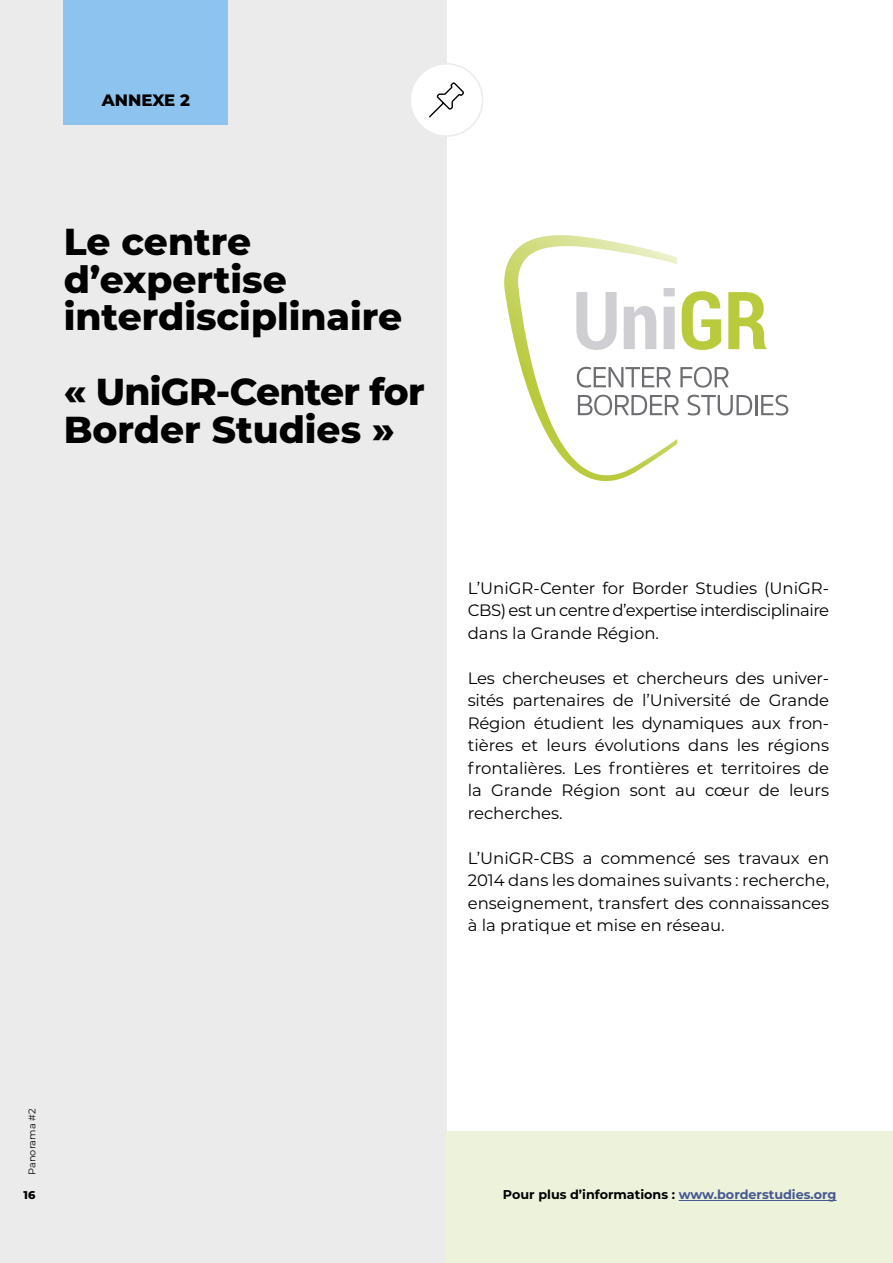
<style>
.page{position:relative;width:893px;height:1263px;background:#fff}
.page>*{position:absolute;margin:0;border:0;box-sizing:border-box;transform-origin:0 0}
.t1{font:800 37.5px/37.5px "Montserrat";color:#000}
.t2{font:16.5px/22.5px "Montserrat";color:#000;text-align:justify}
.t3{font:800 16.5px "Montserrat";color:#000}
.t4{font:700 12.75px "Montserrat";color:#000}
.t5{font:800 11.25px "Montserrat";color:#000}
.t6{font:9.75px "Montserrat";color:#000}
.s1{color:#465792}
</style>
<div class="page">
<div style="left:0;top:0;width:446px;height:1263px;background:#ebebeb"></div>
<div style="left:64px;top:0;width:164px;height:125px;background:#8dc4ef"></div>
<div style="left:410px;top:64px;width:73px;height:72px;background:#fff;border-radius:50%"></div>
<div style="left:410px;top:63px;width:73px;height:74px;border:2px solid #ebebeb;border-radius:50%"></div>
<svg style="left:429px;top:82px;width:35px;height:36px"></svg>
<svg style="left:504px;top:235px;width:284px;height:246px"></svg>
<div style="left:446px;top:1131px;width:447px;height:132px;background:#ecf3da"></div>
<hr style="left:679px;top:1200px;width:157px;height:1px;background:#465792">
<p class="t3" style="left:102px;top:88px;width:90px">ANNEXE 2</p>
<h1 class="t1" style="left:64px;top:221px;width:340px">Le centre d’expertise interdisciplinaire</h1>
<h1 class="t1" style="left:64px;top:371px;width:362px">« UniGR-Center for<br>Border Studies »</h1>
<p class="t2" style="left:468px;top:576px;width:363px">L’UniGR-Center for Border Studies (UniGR-CBS) est un centre d’expertise interdisciplinaire dans la Grande Région.</p>
<p class="t2" style="left:468px;top:666px;width:363px">Les chercheuses et chercheurs des univer&shy;sités partenaires de l’Université de Grande Région étudient les dynamiques aux fron&shy;tières et leurs évolutions dans les régions frontalières. Les frontières et territoires de la Grande Région sont au cœur de leurs recherches.</p>
<p class="t2" style="left:468px;top:846px;width:363px">L’UniGR-CBS a commencé ses travaux en 2014 dans les domaines suivants : recherche, enseignement, transfert des connaissances à la pratique et mise en réseau.</p>
<p class="t6" style="left:25px;top:1175px;width:67px;rotate:-90deg">Panorama #2</p>
<p class="t5" style="left:24px;top:1187px;width:13px">16</p>
<p class="t4" style="left:503px;top:1185px;width:335px">Pour plus d’informations : <span class="s1">www.borderstudies.org</span></p>
</div>
